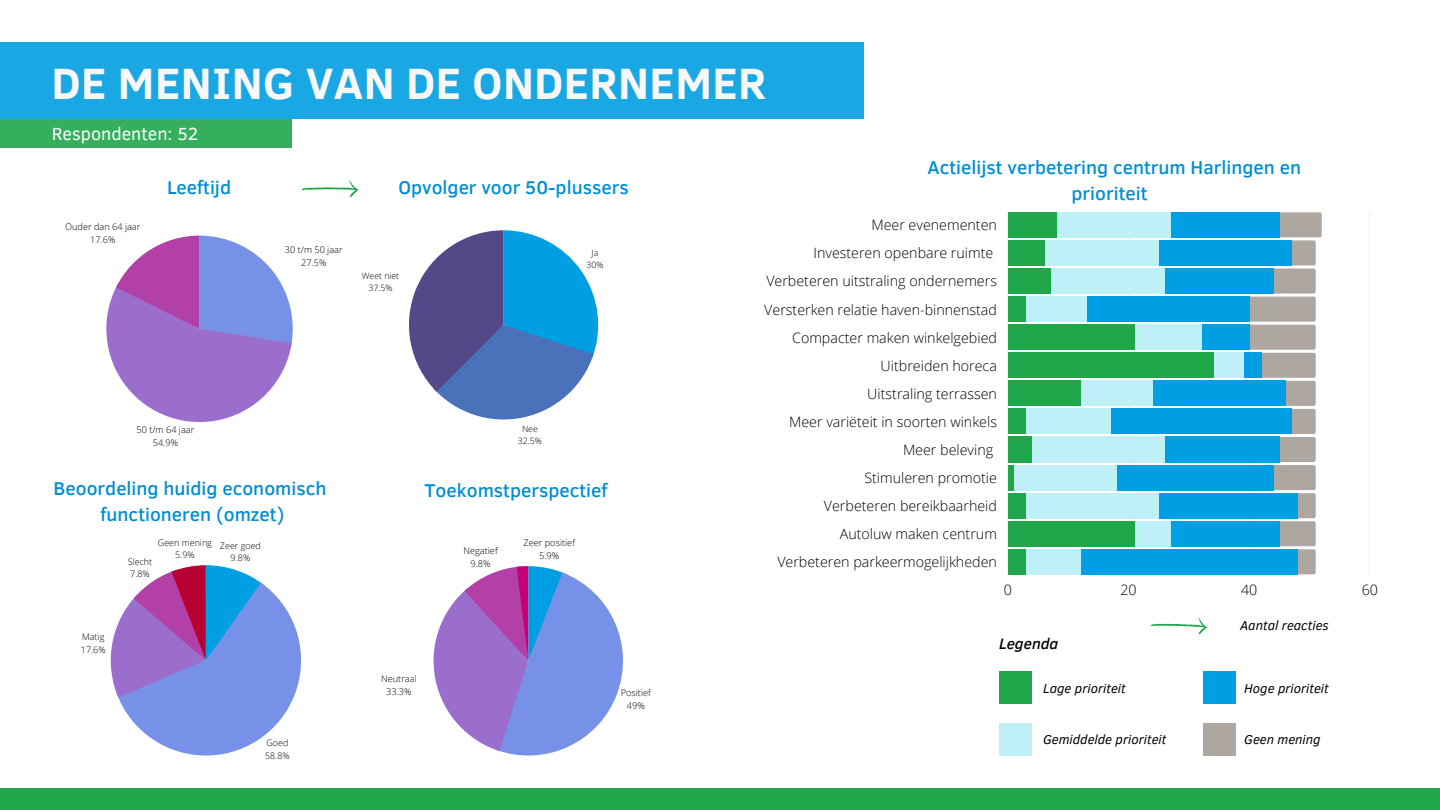
<style>
.page{position:relative;width:1440px;height:810px;background:#fff}
.page>*{position:absolute;margin:0;border:0;box-sizing:border-box;transform-origin:0 0}
.t1{font:700 45px "Clear Sans";letter-spacing:.01em;color:#f8f8f8}
.t2{font:500 19px/26.2px "Clear Sans";color:#008ed4;text-align:center}
.t3{font:18px "Clear Sans";color:#fff}
.t4{font:italic 500 15.4px "Clear Sans";color:#000}
.t5{font:300 14.3px/28.1px "Open Sans";color:#000;text-align:right}
.t6{font:italic 13.2px "Clear Sans";color:#000}
.t7{font:300 9.2px/12.9px "Open Sans";color:#000;text-align:center}
.t8{font:300 9px/12.5px "Open Sans";color:#000}
.t9{font:300 8.7px/12.1px "Open Sans";color:#000;text-align:center}
</style>
<div class="page">
<div style="left:0;top:119px;width:292px;height:28px;background:#36af5d"></div>
<div style="left:0;top:42px;width:863px;height:77px;background:#1aa8e5"></div>
<div style="left:0;top:789px;width:1440px;height:21px;background:#20a64b"></div>
<svg style="left:106px;top:236px;width:187px;height:186px"></svg>
<svg style="left:409px;top:230px;width:189px;height:190px"></svg>
<svg style="left:301px;top:180px;width:58px;height:17px"></svg>
<svg style="left:111px;top:565px;width:190px;height:191px"></svg>
<svg style="left:434px;top:566px;width:189px;height:190px"></svg>
<div style="left:999px;top:671px;width:33px;height:33px;background:#20a64b"></div>
<div style="left:1203px;top:723px;width:32px;height:33px;background:#aea6a0"></div>
<div style="left:1203px;top:671px;width:32px;height:33px;background:#009fe3"></div>
<svg style="left:1008px;top:212px;width:314px;height:362px"></svg>
<div style="left:1008px;top:212px;width:271px;height:25px;background:#009fe3"></div>
<div style="left:1008px;top:240px;width:284px;height:25px;background:#009fe3"></div>
<div style="left:1008px;top:269px;width:265px;height:25px;background:#009fe3"></div>
<div style="left:1008px;top:297px;width:241px;height:25px;background:#009fe3"></div>
<div style="left:1008px;top:325px;width:241px;height:25px;background:#009fe3"></div>
<div style="left:1008px;top:353px;width:253px;height:25px;background:#009fe3"></div>
<div style="left:1008px;top:381px;width:278px;height:25px;background:#009fe3"></div>
<div style="left:1008px;top:409px;width:284px;height:25px;background:#009fe3"></div>
<div style="left:1008px;top:437px;width:271px;height:25px;background:#009fe3"></div>
<div style="left:1008px;top:465px;width:265px;height:25px;background:#009fe3"></div>
<div style="left:1008px;top:493px;width:290px;height:25px;background:#009fe3"></div>
<div style="left:1008px;top:521px;width:271px;height:25px;background:#009fe3"></div>
<div style="left:1008px;top:549px;width:290px;height:25px;background:#009fe3"></div>
<div style="left:1008px;top:212px;width:163px;height:25px;background:#c0f0f7"></div>
<div style="left:1008px;top:240px;width:151px;height:25px;background:#c0f0f7"></div>
<div style="left:1008px;top:269px;width:157px;height:25px;background:#c0f0f7"></div>
<div style="left:1008px;top:297px;width:78px;height:25px;background:#c0f0f7"></div>
<div style="left:1008px;top:325px;width:193px;height:25px;background:#c0f0f7"></div>
<div style="left:1008px;top:353px;width:235px;height:25px;background:#c0f0f7"></div>
<div style="left:1008px;top:381px;width:145px;height:25px;background:#c0f0f7"></div>
<div style="left:1008px;top:409px;width:102px;height:25px;background:#c0f0f7"></div>
<div style="left:1008px;top:437px;width:157px;height:25px;background:#c0f0f7"></div>
<div style="left:1008px;top:465px;width:109px;height:25px;background:#c0f0f7"></div>
<div style="left:1008px;top:493px;width:151px;height:25px;background:#c0f0f7"></div>
<div style="left:1008px;top:521px;width:163px;height:25px;background:#c0f0f7"></div>
<div style="left:1008px;top:549px;width:72px;height:25px;background:#c0f0f7"></div>
<div style="left:1008px;top:212px;width:48px;height:25px;background:#20a64b"></div>
<div style="left:1008px;top:240px;width:36px;height:25px;background:#20a64b"></div>
<div style="left:1008px;top:269px;width:42px;height:25px;background:#20a64b"></div>
<div style="left:1008px;top:297px;width:18px;height:25px;background:#20a64b"></div>
<div style="left:1008px;top:325px;width:127px;height:25px;background:#20a64b"></div>
<div style="left:1008px;top:353px;width:205px;height:25px;background:#20a64b"></div>
<div style="left:1008px;top:381px;width:72px;height:25px;background:#20a64b"></div>
<div style="left:1008px;top:409px;width:18px;height:25px;background:#20a64b"></div>
<div style="left:1008px;top:437px;width:24px;height:25px;background:#20a64b"></div>
<div style="left:1008px;top:465px;width:6px;height:25px;background:#20a64b"></div>
<div style="left:1008px;top:493px;width:18px;height:25px;background:#20a64b"></div>
<div style="left:1008px;top:521px;width:127px;height:25px;background:#20a64b"></div>
<div style="left:1008px;top:549px;width:18px;height:25px;background:#20a64b"></div>
<div style="left:999px;top:723px;width:33px;height:33px;background:#c0f0f7"></div>
<svg style="left:1151px;top:617px;width:57px;height:17px"></svg>
<h1 class="t1" style="left:52px;top:50px;width:716px">DE MENING VAN DE ONDERNEMER</h1>
<p class="t3" style="left:52px;top:121px;width:148px">Respondenten: 52</p>
<p class="t7" style="left:65px;top:220px;width:77px">Ouder dan 64 jaar<br>17.6%</p>
<h2 class="t2" style="left:167px;top:173px;width:66px">Leeftijd</h2>
<h2 class="t2" style="left:398px;top:173px;width:232px">Opvolger voor 50-plussers</h2>
<p class="t7" style="left:285px;top:243px;width:59px">30 t/m 50 jaar<br>27.5%</p>
<p class="t9" style="left:362px;top:269px;width:39px">Weet niet<br>37.5%</p>
<p class="t9" style="left:586px;top:246px;width:18px">Ja<br>30%</p>
<p class="t7" style="left:137px;top:423px;width:59px">50 t/m 64 jaar<br>54.9%</p>
<h2 class="t2" style="left:54px;top:474px;width:274px">Beoordeling huidig economisch functioneren (omzet)</h2>
<p class="t8" style="left:81px;top:630px;width:26px">Matig<br>17.6%</p>
<p class="t8" style="left:158px;top:536px;width:56px;text-align:center">Geen mening<br>5.9%</p>
<p class="t8" style="left:220px;top:539px;width:43px">Zeer goed</p>
<p class="t8" style="left:128px;top:555px;width:26px">Slecht</p>
<p class="t8" style="left:231px;top:552px;width:21px">9.8%</p>
<p class="t8" style="left:130px;top:567px;width:21px">7.8%</p>
<p class="t8" style="left:265px;top:737px;width:26px">Goed<br>58.8%</p>
<p class="t9" style="left:518px;top:423px;width:26px">Nee<br>32.5%</p>
<h2 class="t2" style="left:425px;top:476px;width:184px">Toekomstperspectief</h2>
<p class="t7" style="left:463px;top:544px;width:36px">Negatief<br>9.8%</p>
<p class="t7" style="left:523px;top:536px;width:53px">Zeer positief<br>5.9%</p>
<p class="t7" style="left:381px;top:672px;width:37px">Neutraal<br>33.3%</p>
<p class="t7" style="left:621px;top:686px;width:32px">Positief<br>49%</p>
<h2 class="t2" style="left:928px;top:153px;width:375px">Actielijst verbetering centrum Harlingen en prioriteit</h2>
<p class="t5" style="left:764px;top:211px;width:234px">Meer evenementen<br>Investeren openbare ruimte<br>Verbeteren uitstraling ondernemers<br>Versterken relatie haven-binnenstad<br>Compacter maken winkelgebied<br>Uitbreiden horeca<br>Uitstraling terrassen<br>Meer variëteit in soorten winkels<br>Meer beleving<br>Stimuleren promotie<br>Verbeteren bereikbaarheid<br>Autoluw maken centrum<br>Verbeteren parkeermogelijkheden</p>
<p class="t5" style="left:1004px;top:576px;width:10px">0</p>
<p class="t5" style="left:1120px;top:576px;width:18px">20</p>
<p class="t5" style="left:1241px;top:576px;width:18px">40</p>
<p class="t5" style="left:1362px;top:576px;width:18px">60</p>
<p class="t6" style="left:1240px;top:616px;width:90px">Aantal reacties</p>
<p class="t4" style="left:999px;top:633px;width:61px">Legenda</p>
<p class="t6" style="left:1043px;top:679px;width:84px">Lage prioriteit</p>
<p class="t6" style="left:1043px;top:730px;width:125px">Gemiddelde prioriteit</p>
<p class="t6" style="left:1244px;top:679px;width:86px">Hoge prioriteit</p>
<p class="t6" style="left:1244px;top:730px;width:78px">Geen mening</p>
</div>
